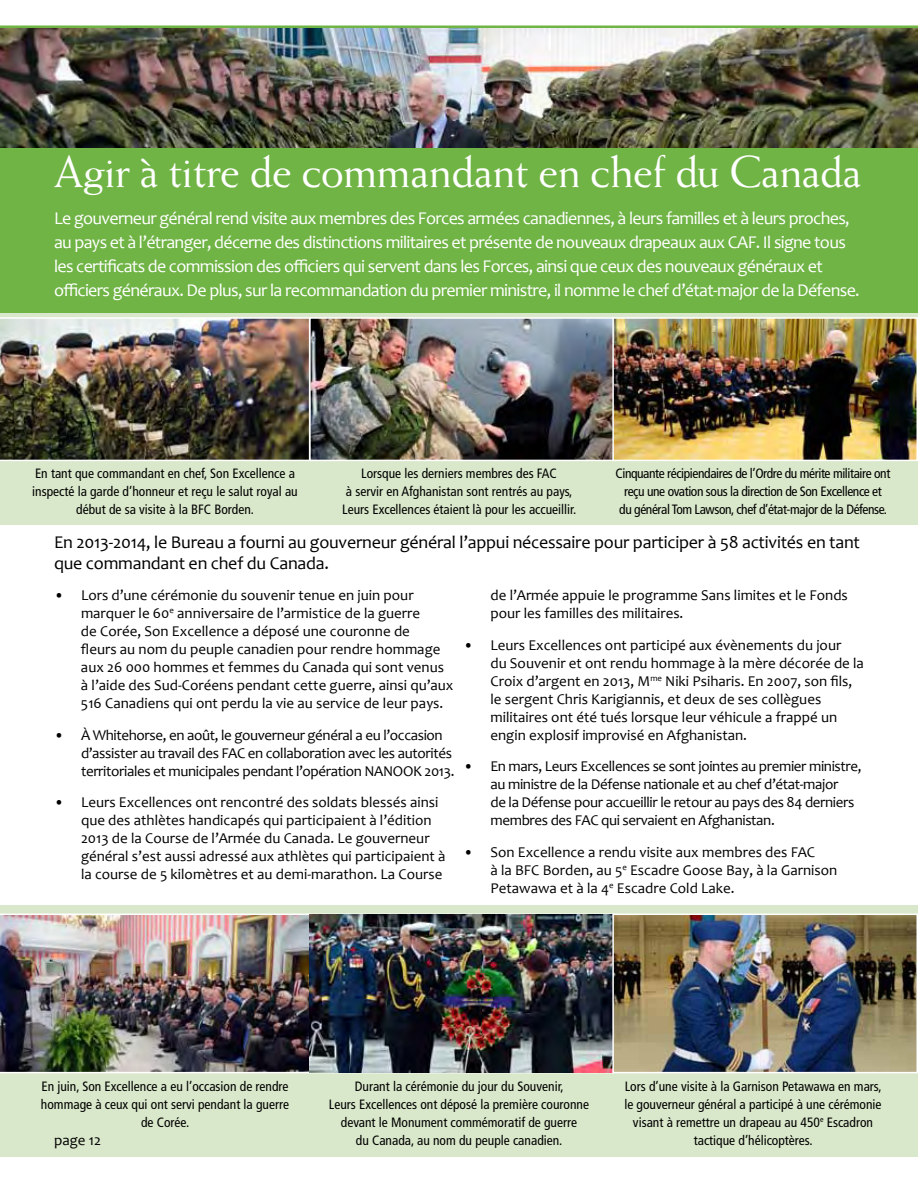
<style>
.page{position:relative;width:918px;height:1188px;background:#fff}
.page>*{position:absolute;margin:0;border:0;box-sizing:border-box;transform-origin:0 0}
.t1{font:45px "Weiss Std";letter-spacing:-.02em;color:#fff}
.Intro_para{font:18px/24px "Candara";letter-spacing:-.035em;color:#fff}
.Intro_para_2{font:18px/21px "Candara";letter-spacing:-.01em;color:#000}
.t2{font:15px/18px "Candara";color:#000}
.t3{font:15px/18px "Candara";letter-spacing:-.025em;color:#000}
.t4{font:condensed 13.5px/18px "Frutiger LT Std";color:#000;text-align:center}
.t5{font:condensed 13.5px/18px "Frutiger LT Std";letter-spacing:-.03em;color:#000;text-align:center}
</style>
<div class="page">
<div style="left:0;top:135px;width:918px;height:180px;background:#6fb444"></div>
<svg style="left:0;top:26px;width:918px;height:122px;background:#5f8d3c"></svg>
<div style="left:0;top:313px;width:918px;height:212px;background:#d9e7ca"></div>
<div style="left:0;top:905px;width:918px;height:252px;background:#d9e7ca"></div>
<img style="left:0;top:28px;width:918px;height:119px">
<img style="left:312px;top:320px;width:603px;height:138px">
<div style="left:309px;top:317px;width:306px;height:144px;border:2px solid #fff"></div>
<img style="left:0;top:317px;width:310px;height:144px">
<img style="left:310px;top:914px;width:605px;height:159px">
<img style="left:0;top:914px;width:310px;height:159px">
<div style="left:612px;top:317px;width:306px;height:144px;border:2px solid #fff"></div>
<div style="left:612px;top:914px;width:306px;height:159px;border:2px solid #fff"></div>
<h1 class="t1" style="left:54px;top:145px;width:809px">Agir à titre de commandant en chef du Canada</h1>
<p class="Intro_para" style="left:54px;top:206px;width:807px">Le gouverneur général rend visite aux membres des Forces armées canadiennes, à leurs familles et à leurs proches, au pays et à l’étranger, décerne des distinctions militaires et présente de nouveaux drapeaux aux CAF. Il signe tous les certificats de commission des officiers qui servent dans les Forces, ainsi que ceux des nouveaux généraux et officiers généraux. De plus, sur la recommandation du premier ministre, il nomme le chef d’état-major de la Défense.</p>
<p class="t4" style="left:32px;top:464px;width:267px">En tant que commandant en chef, Son Excellence a inspecté la garde d’honneur et reçu le salut royal au début de sa visite à la BFC Borden.</p>
<p class="t4" style="left:342px;top:464px;width:236px">Lorsque les derniers membres des FAC<br>à servir en Afghanistan sont rentrés au pays,<br>Leurs Excellences étaient là pour les accueillir.</p>
<p class="t5" style="left:616px;top:464px;width:276px">Cinquante récipiendaires de l’Ordre du mérite militaire ont reçu une ovation sous la direction de Son Excellence et<br>du général Tom Lawson, chef d’état-major de la Défense.</p>
<p class="Intro_para_2" style="left:54px;top:531px;width:808px">En 2013-2014, le Bureau a fourni au gouverneur général l’appui nécessaire pour participer à 58 activités en tant que commandant en chef du Canada.</p>
<p class="t2" style="left:81px;top:586px;width:374px;text-indent:-27px">• Lors d’une cérémonie du souvenir tenue en juin pour marquer le 60<sup>e</sup> anniversaire de l’armistice de la guerre<br>de Corée, Son Excellence a déposé une couronne de<br>fleurs au nom du peuple canadien pour rendre hommage aux 26 000 hommes et femmes du Canada qui sont venus à l’aide des Sud-Coréens pendant cette guerre, ainsi qu’aux 516 Canadiens qui ont perdu la vie au service de leur pays.</p>
<p class="t3" style="left:81px;top:726px;width:375px;text-indent:-27px">• À Whitehorse, en août, le gouverneur général a eu l’occasion d’assister au travail des FAC en collaboration avec les autorités territoriales et municipales pendant l’opération NANOOK 2013.</p>
<p class="t2" style="left:81px;top:793px;width:366px;text-indent:-27px">• Leurs Excellences ont rencontré des soldats blessés ainsi que des athlètes handicapés qui participaient à l’édition 2013 de la Course de l’Armée du Canada. Le gouverneur général s’est aussi adressé aux athlètes qui participaient à la course de 5 kilomètres et au demi-marathon. La Course</p>
<p class="t2" style="left:490px;top:586px;width:359px">de l’Armée appuie le programme Sans limites et le Fonds pour les familles des militaires.</p>
<p class="t2" style="left:490px;top:636px;width:375px;text-indent:-27px">• Leurs Excellences ont participé aux évènements du jour<br>du Souvenir et ont rendu hommage à la mère décorée de la Croix d’argent en 2013, M<sup>me</sup> Niki Psiharis. En 2007, son fils, le sergent Chris Karigiannis, et deux de ses collègues militaires ont été tués lorsque leur véhicule a frappé un engin explosif improvisé en Afghanistan.</p>
<p class="t3" style="left:490px;top:757px;width:373px;text-indent:-27px">• En mars, Leurs Excellences se sont jointes au premier ministre, au ministre de la Défense nationale et au chef d’état-major<br>de la Défense pour accueillir le retour au pays des 84 derniers membres des FAC qui servaient en Afghanistan.</p>
<p class="t2" style="left:490px;top:843px;width:348px;text-indent:-27px">• Son Excellence a rendu visite aux membres des FAC<br>à la BFC Borden, au 5<sup>e</sup> Escadre Goose Bay, à la Garnison<br>Petawawa et à la 4<sup>e</sup> Escadre Cold Lake.</p>
<p class="t4" style="left:41px;top:1077px;width:250px">En juin, Son Excellence a eu l’occasion de rendre hommage à ceux qui ont servi pendant la guerre de Corée.</p>
<p class="t4" style="left:329px;top:1077px;width:262px">Durant la cérémonie du jour du Souvenir,<br>Leurs Excellences ont déposé la première couronne devant le Monument commémoratif de guerre</p>
<p class="t2" style="left:54px;top:1131px;width:48px">page 12</p>
<p class="t4" style="left:356px;top:1131px;width:208px">du Canada, au nom du peuple canadien.</p>
<p class="t4" style="left:624px;top:1077px;width:259px">Lors d’une visite à la Garnison Petawawa en mars, le gouverneur général a participé à une cérémonie visant à remettre un drapeau au 450<sup>e</sup> Escadron tactique d’hélicoptères.</p>
</div>
